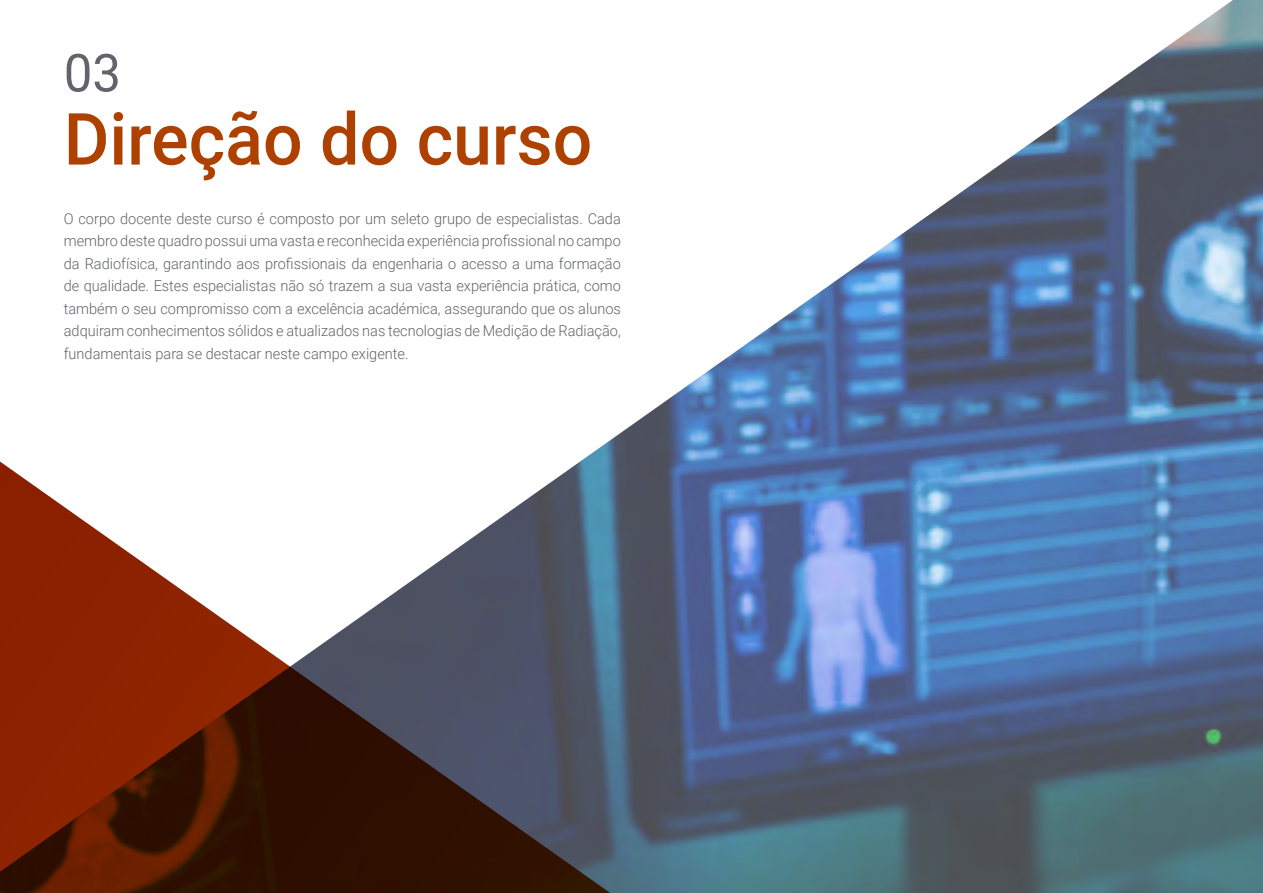
<style>
.page{position:relative;width:1263px;height:893px;background:#fff}
.page>*{position:absolute;margin:0;border:0;box-sizing:border-box;transform-origin:0 0}
.t1{font:500 72px "Roboto";color:#ae4000}
.t2{font:52.5px "Roboto";color:#61646a}
.t3{font:300 15px/22.5px "Roboto";color:#61646a;text-align:justify}
</style>
<div class="page">
<img style="left:602px;top:0;width:661px;height:893px">
<svg style="left:0;top:446px;width:640px;height:447px"></svg>
<h2 class="t2" style="left:64px;top:36px;width:59px">03</h2>
<h1 class="t1" style="left:64px;top:89px;width:530px">Direção do curso</h1>
<p class="t3" style="left:64px;top:207px;width:559px">O corpo docente deste curso é composto por um seleto grupo de especialistas. Cada membro deste quadro possui uma vasta e reconhecida experiência profissional no campo da Radiofísica, garantindo aos profissionais da engenharia o acesso a uma formação de qualidade. Estes especialistas não só trazem a sua vasta experiência prática, como também o seu compromisso com a excelência académica, assegurando que os alunos adquiram conhecimentos sólidos e atualizados nas tecnologias de Medição de Radiação, fundamentais para se destacar neste campo exigente.</p>
</div>
